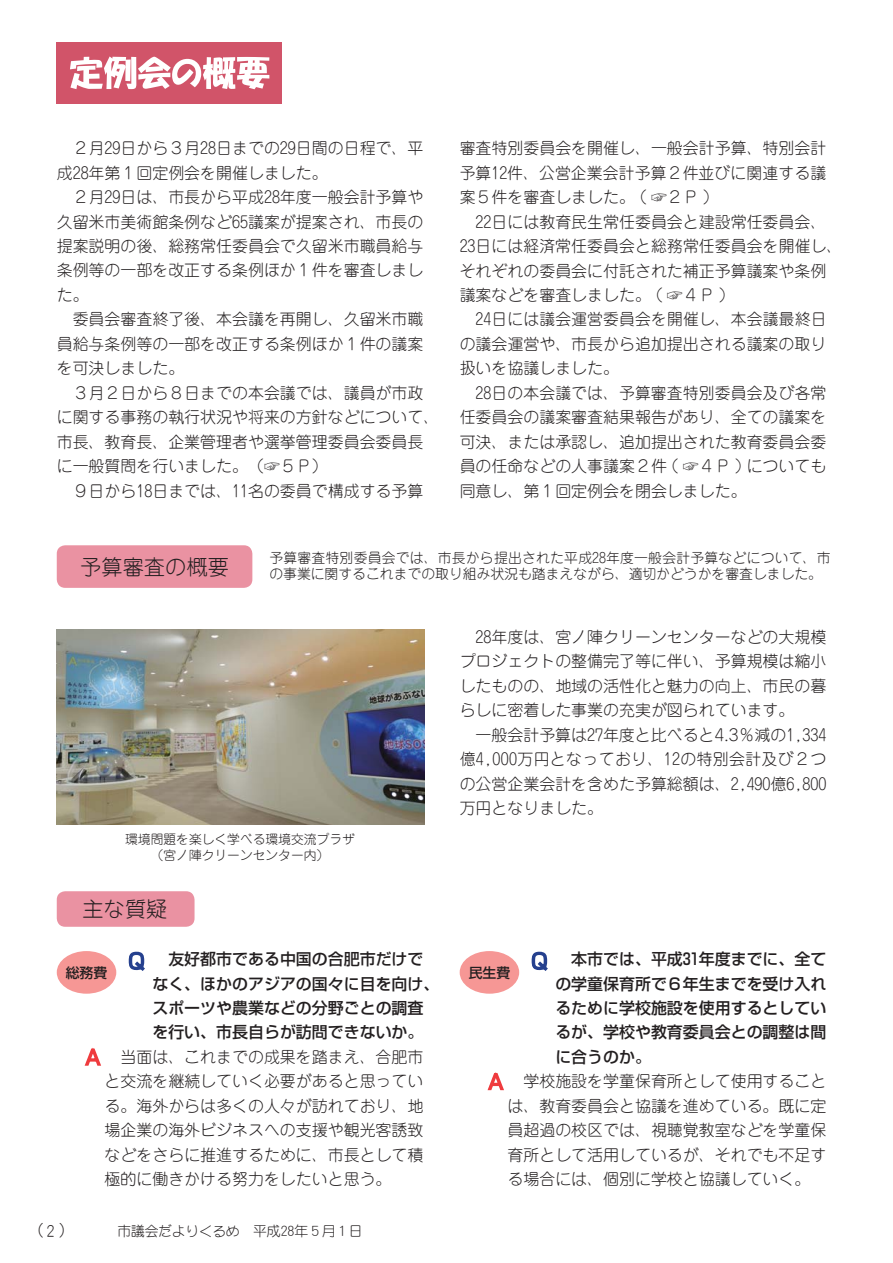
<style>
.page{position:relative;width:893px;height:1263px;background:#fff}
.page>*{position:absolute;margin:0;border:0;box-sizing:border-box;transform-origin:0 0}
.t1{font:21.3px "Jun 101 Pro Light 90 pv RKSJ H";color:#231f20}
.t2{font:15.9px/24.5px "Jun 101 Pro Light 90 pv RKSJ H";color:#231f20}
.t3{font:15.9px "Shin Go Pro Medium 90 pv RKSJ H";color:#231f20}
.t4{font:13.8px "Jun 101 Pro Light 90 pv RKSJ H";color:#231f20}
.t5{font:13.8px "DF Maru Gothic Std W3 90 pv RKSJ H";letter-spacing:-.02em;color:#231f20}
.t6{font:13.8px "Shin Go Pro Medium 90 pv RKSJ H";color:#231f20}
.t7{font:12.75px/15.9px "Jun 101 Pro Light 90 pv RKSJ H";color:#231f20;text-align:center}
.s1{font-family:"Koz Min Pro Regular 90 pv RKSJ H"}
.s2{font-size:15.9px}
.s3{font-size:18.3px}
</style>
<div class="page">
<div style="left:57px;top:43px;width:225px;height:61px;background:#d15469"></div>
<svg style="left:70px;top:56px;width:199px;height:33px"></svg>
<div style="left:57px;top:545px;width:195px;height:43px;background:#ea92a2;border-radius:9px"></div>
<svg style="left:84px;top:1047px;width:17px;height:19px"></svg>
<svg style="left:128px;top:951px;width:17px;height:20px"></svg>
<svg style="left:487px;top:1072px;width:17px;height:19px"></svg>
<svg style="left:531px;top:951px;width:17px;height:20px"></svg>
<div style="left:57px;top:891px;width:138px;height:36px;background:#ea92a2;border-radius:9px"></div>
<div style="left:57px;top:951px;width:59px;height:43px;background:#f69795;border-radius:50%"></div>
<div style="left:460px;top:951px;width:59px;height:43px;background:#f69795;border-radius:50%"></div>
<img style="left:57px;top:629px;width:368px;height:195px">
<p class="t2" style="left:57px;top:138px;width:384px">　２月29日から３月28日までの29日間の日程で、平成28年第１回定例会を開催しました。<br>　２月29日は、市長から平成28年度一般会計予算や久留米市美術館条例など65議案が提案され、市長の提案説明の後、総務常任委員会で久留米市職員給与条例等の一部を改正する条例ほか１件を審査しました。<br>　委員会審査終了後、本会議を再開し、久留米市職員給与条例等の一部を改正する条例ほか１件の議案を可決しました。<br>　３月２日から８日までの本会議では、議員が市政に関する事務の執行状況や将来の方針などについて、市長、教育長、企業管理者や選挙管理委員会委員長に一般質問を行いました。（<span class="s1">☞</span>５Ｐ）<br>　９日から18日までは、11名の委員で構成する予算</p>
<p class="t2" style="left:460px;top:138px;width:368px">審査特別委員会を開催し、一般会計予算、特別会計</p>
<p class="t2" style="left:460px;top:163px;width:368px">予算12件、公営企業会計予算２件並びに関連する議</p>
<p class="t2" style="left:460px;top:187px;width:261px">案５件を審査しました。（ <span class="s1">☞</span>２Ｐ）</p>
<p class="t2" style="left:462px;top:212px;width:366px">　22日には教育民生常任委員会と建設常任委員会、</p>
<p class="t2" style="left:460px;top:236px;width:384px">23日には経済常任委員会と総務常任委員会を開催し、</p>
<p class="t2" style="left:460px;top:260px;width:368px">それぞれの委員会に付託された補正予算議案や条例</p>
<p class="t2" style="left:460px;top:285px;width:277px">議案などを審査しました。（ <span class="s1">☞</span>４Ｐ）</p>
<p class="t2" style="left:476px;top:309px;width:352px">24日には議会運営委員会を開催し、本会議最終日</p>
<p class="t2" style="left:460px;top:334px;width:368px">の議会運営や、市長から追加提出される議案の取り</p>
<p class="t2" style="left:460px;top:358px;width:161px">扱いを協議しました。</p>
<p class="t2" style="left:476px;top:383px;width:352px">28日の本会議では、予算審査特別委員会及び各常</p>
<p class="t2" style="left:460px;top:407px;width:368px">任委員会の議案審査結果報告があり、全ての議案を</p>
<p class="t2" style="left:460px;top:432px;width:368px">可決、または承認し、追加提出された教育委員会委</p>
<p class="t2" style="left:460px;top:456px;width:368px">員の任命などの人事議案２件（ <span class="s1">☞</span>４Ｐ）についても</p>
<p class="t2" style="left:460px;top:480px;width:288px">同意し、第１回定例会を閉会しました。</p>
<p class="t4" style="left:269px;top:553px;width:563px">予算審査特別委員会では、市長から提出された平成28年度一般会計予算などについて、市</p>
<p class="t1" style="left:80px;top:559px;width:150px">予算審査の概要</p>
<p class="t4" style="left:269px;top:569px;width:554px">の事業に関するこれまでの取り組み状況も踏まえながら、適切かどうかを審査しました。</p>
<p class="t7" style="left:125px;top:833px;width:231px">環境問題を楽しく学べる環境交流プラザ（宮ノ陣クリーンセンター内）</p>
<p class="t1" style="left:82px;top:901px;width:87px">主な質疑</p>
<p class="t2" style="left:460px;top:627px;width:368px">　28年度は、宮ノ陣クリーンセンターなどの大規模プロジェクトの整備完了等に伴い、予算規模は縮小したものの、地域の活性化と魅力の向上、市民の暮らしに密着した事業の充実が図られています。<br>　一般会計予算は27年度と比べると4.3％減の1,334億4,000万円となっており、12の特別会計及び２つの公営企業会計を含めた予算総額は、2,490億6,800万円となりました。</p>
<p class="t3" style="left:555px;top:953px;width:273px">　本市では、平成31年度までに、全て</p>
<p class="t3" style="left:555px;top:977px;width:273px">の学童保育所で６年生までを受け入れ</p>
<p class="t3" style="left:555px;top:1002px;width:273px">るために学校施設を使用するとしてい</p>
<p class="t3" style="left:555px;top:1026px;width:273px">るが、学校や教育委員会との調整は間</p>
<p class="t3" style="left:555px;top:1051px;width:97px">に合うのか。</p>
<p class="t2" style="left:507px;top:1071px;width:320px">　学校施設を学童保育所として使用すること</p>
<p class="t2" style="left:507px;top:1096px;width:320px">は、教育委員会と協議を進めている。既に定</p>
<p class="t2" style="left:507px;top:1120px;width:320px">員超過の校区では、視聴覚教室などを学童保</p>
<p class="t2" style="left:507px;top:1144px;width:320px">育所として活用しているが、それでも不足す</p>
<p class="t2" style="left:507px;top:1169px;width:304px">る場合には、個別に学校と協議していく。</p>
<p class="t3" style="left:152px;top:953px;width:273px">　友好都市である中国の合肥市だけで</p>
<p class="t3" style="left:152px;top:977px;width:288px">なく、ほかのアジアの国々に目を向け、</p>
<p class="t3" style="left:152px;top:1002px;width:273px">スポーツや農業などの分野ごとの調査</p>
<p class="t3" style="left:152px;top:1026px;width:273px">を行い、市長自らが訪問できないか。</p>
<p class="t2" style="left:105px;top:1047px;width:320px">　当面は、これまでの成果を踏まえ、合肥市</p>
<p class="t2" style="left:105px;top:1071px;width:320px">と交流を継続していく必要があると思ってい</p>
<p class="t2" style="left:105px;top:1096px;width:320px">る。海外からは多くの人々が訪れており、地</p>
<p class="t2" style="left:105px;top:1120px;width:320px">場企業の海外ビジネスへの支援や観光客誘致</p>
<p class="t2" style="left:105px;top:1144px;width:320px">などをさらに推進するために、市長として積</p>
<p class="t2" style="left:105px;top:1169px;width:288px">極的に働きかける努力をしたいと思う。</p>
<p class="t6" style="left:66px;top:967px;width:43px">総務費</p>
<p class="t6" style="left:469px;top:967px;width:43px">民生費</p>
<p class="t5" style="left:23px;top:1225px;width:342px"><span class="s2">（</span> <span class="s3">2</span> <span class="s2">）　　</span>市議会だよりくるめ　平成28年５月１日</p>
</div>
